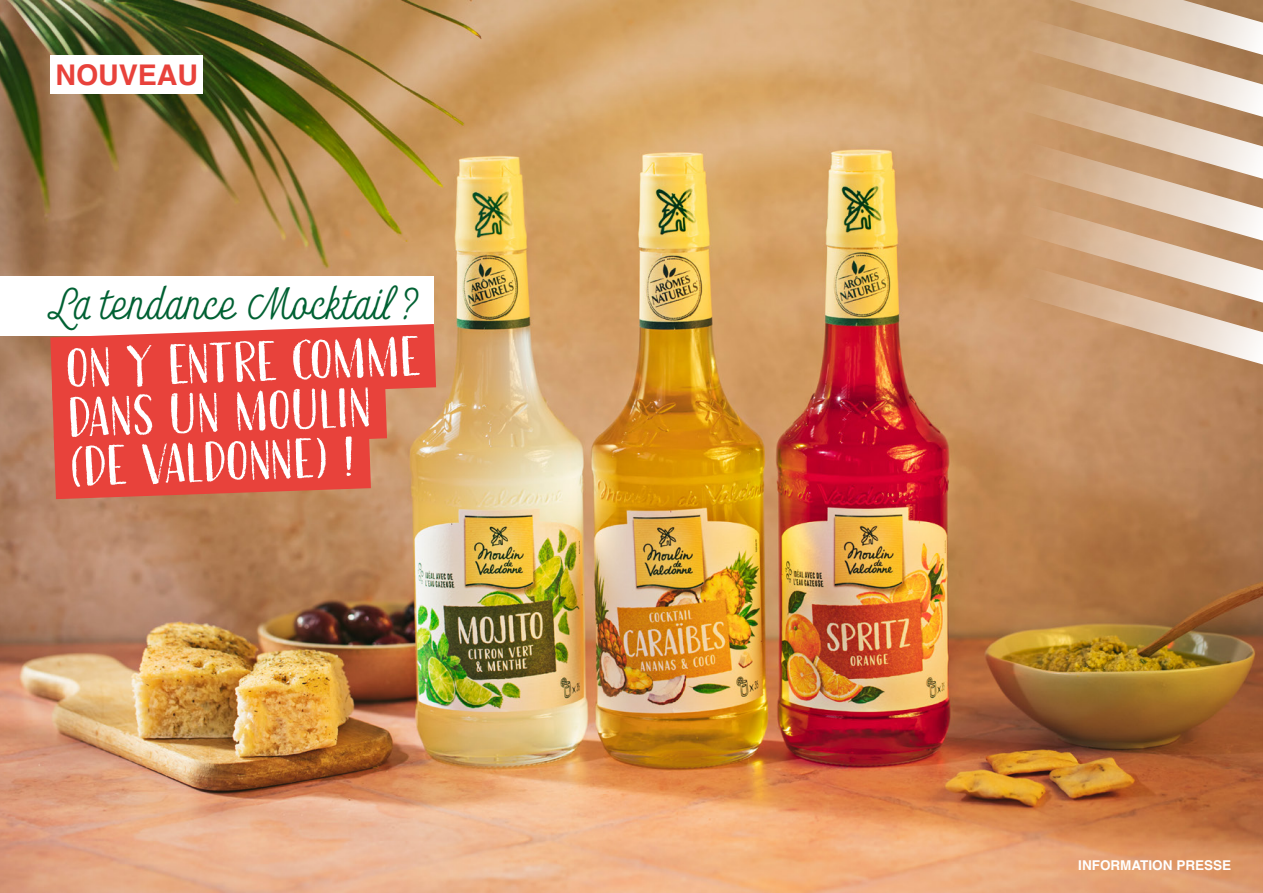
<style>
.page{position:relative;width:1263px;height:893px;background:#fff}
.page>*{position:absolute;margin:0;border:0;box-sizing:border-box;transform-origin:0 0}
.t1{font:58.05px/49.2px "Erstwhile DEMO";color:#fff}
.t2{font:300 45px "Look Script";color:#006133}
.t3{font:700 28.5px "Helvetica";color:#e8423b}
.t4{font:700 13.5px "Helvetica";color:#fff}
</style>
<div class="page">
<img style="left:0;top:0;width:1263px;height:893px">
<div style="left:0;top:276px;width:434px;height:60px;background:#fff"></div>
<svg style="left:0;top:290px;width:500px;height:145px"></svg>
<svg style="left:0;top:341px;width:451px;height:143px"></svg>
<svg style="left:0;top:391px;width:435px;height:142px"></svg>
<svg style="left:961px;top:0;width:302px;height:374px"></svg>
<div style="left:51px;top:55px;width:152px;height:38px;background:#fff"></div>
<p class="t3" style="left:56px;top:58px;width:144px">NOUVEAU</p>
<p class="t2" style="left:46px;top:275px;width:373px">La tendance Mocktail ?</p>
<p class="t1" style="left:65px;top:343px;width:356px;rotate:-2deg">ON Y ENTRE COMME<br>DANS UN MOULIN (DE VALDONNE) !</p>
<p class="t4" style="left:1078px;top:857px;width:154px">INFORMATION PRESSE</p>
</div>
